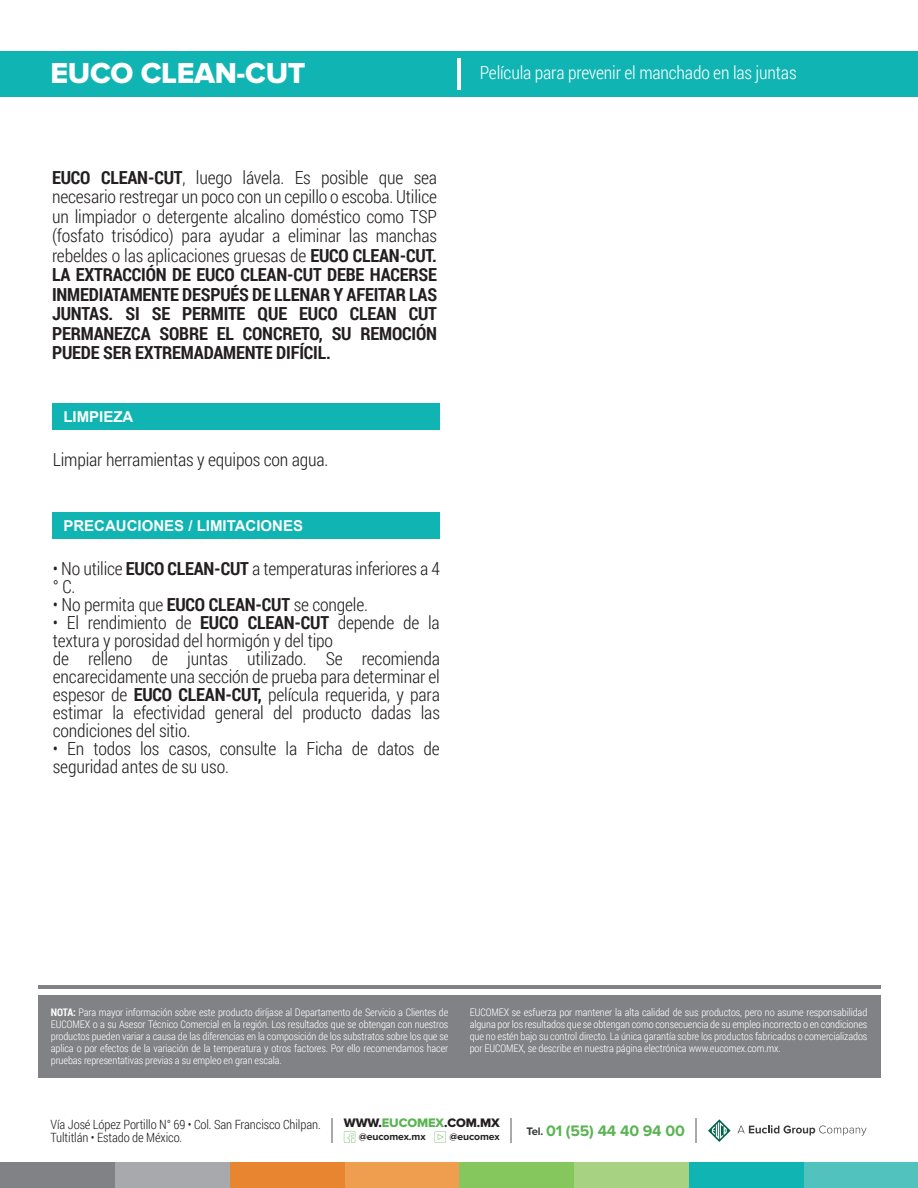
<style>
.page{position:relative;width:918px;height:1188px;background:#fff}
.page>*{position:absolute;margin:0;border:0;box-sizing:border-box;transform-origin:0 0}
.t1{font:30px "Proxima Nova Extrabld";letter-spacing:-.01em;color:#fff}
.t2{font:300 18px/19.5px "Roboto Condensed";letter-spacing:-.01em;color:#231f20}
.t3{font:300 18px "Roboto Condensed";letter-spacing:-.01em;color:#fff}
.t4{font:700 15.75px "Proxima Nova";letter-spacing:-.01em;color:#5ab453}
.t5{font:700 15px "Arial";color:#fff}
.t6{font:300 12.75px/12.8px "Roboto Condensed";letter-spacing:-.01em;color:#231f20}
.t7{font:12.75px "Proxima Nova Extrabld";letter-spacing:-.01em;color:#231f20}
.t8{font:300 10.5px/12px "Roboto Condensed";letter-spacing:-.01em;color:#fff;text-align:justify}
.t9{font:700 10.35px "Proxima Nova A";letter-spacing:-.01em;color:#231f20}
.s1{font-weight:700}
.s2{color:#5ab453}
.s3{font-size:11.25px;color:#333739}
</style>
<div class="page">
<div style="left:0;top:51px;width:918px;height:45px;background:#10b5b3"></div>
<div style="left:38px;top:995px;width:843px;height:82px;background:#808285"></div>
<hr style="left:38px;top:985px;width:843px;height:3px;background:#808285">
<div style="left:53px;top:403px;width:387px;height:27px;background:#10b5b3"></div>
<div style="left:53px;top:512px;width:387px;height:27px;background:#10b5b3"></div>
<div style="left:804px;top:1162px;width:114px;height:26px;background:#52c2bf"></div>
<div style="left:689px;top:1162px;width:115px;height:26px;background:#10b5b3"></div>
<div style="left:574px;top:1162px;width:115px;height:26px;background:#a6d281"></div>
<div style="left:459px;top:1162px;width:115px;height:26px;background:#85c65d"></div>
<div style="left:345px;top:1162px;width:114px;height:26px;background:#ee9e4e"></div>
<div style="left:230px;top:1162px;width:115px;height:26px;background:#e88530"></div>
<div style="left:115px;top:1162px;width:115px;height:26px;background:#a8a9ad"></div>
<div style="left:0;top:1162px;width:115px;height:26px;background:#808285"></div>
<hr style="left:457px;top:58px;width:4px;height:31px;background:#fff">
<svg style="left:708px;top:1119px;width:23px;height:23px"></svg>
<svg style="left:738px;top:1125px;width:129px;height:11px"></svg>
<svg style="left:435px;top:1131px;width:11px;height:12px"></svg>
<svg style="left:344px;top:1131px;width:11px;height:12px"></svg>
<svg style="left:696px;top:1118px;width:1px;height:25px"></svg>
<svg style="left:511px;top:1118px;width:1px;height:25px"></svg>
<hr style="left:331px;top:1118px;width:2px;height:25px;background:#a8a9ad">
<h1 class="t1" style="left:51px;top:56px;width:257px">EUCO CLEAN-CUT</h1>
<p class="t3" style="left:480px;top:60px;width:318px">Película para prevenir el manchado en las juntas</p>
<p class="t2" style="left:52px;top:167px;width:387px;text-align:justify"><span class="s1">EUCO CLEAN-CUT</span>, luego lávela. Es posible que sea necesario restregar un poco con un cepillo o escoba. Utilice un limpiador o detergente alcalino doméstico como TSP (fosfato trisódico) para ayudar a eliminar las manchas rebeldes o las aplicaciones gruesas de <span class="s1">EUCO CLEAN-CUT.<br>LA EXTRACCIÓN DE EUCO CLEAN-CUT DEBE HACERSE INMEDIATAMENTE DESPUÉS DE LLENAR Y AFEITAR LAS JUNTAS. SI SE PERMITE QUE EUCO CLEAN CUT PERMANEZCA SOBRE EL CONCRETO, SU REMOCIÓN PUEDE SER EXTREMADAMENTE DIFÍCIL.</span></p>
<p class="t5" style="left:63px;top:406px;width:72px">LIMPIEZA</p>
<p class="t2" style="left:53px;top:449px;width:277px">Limpiar herramientas y equipos con agua.</p>
<p class="t5" style="left:63px;top:515px;width:241px">PRECAUCIONES / LIMITACIONES</p>
<p class="t2" style="left:53px;top:559px;width:388px;line-height:18px">• No utilice <span class="s1">EUCO CLEAN-CUT</span> a temperaturas inferiores a 4 ° C.</p>
<p class="t2" style="left:53px;top:594px;width:317px">• No permita que <span class="s1">EUCO CLEAN-CUT</span> se congele.</p>
<p class="t2" style="left:53px;top:613px;width:389px;line-height:18px">• El rendimiento de <span class="s1">EUCO CLEAN-CUT</span> depende de la textura y porosidad del hormigón y del tipo<br>de relleno de juntas utilizado. Se recomienda encarecidamente una sección de prueba para determinar el espesor de <span class="s1">EUCO CLEAN-CUT,</span> película requerida, y para estimar la efectividad general del producto dadas las condiciones del sitio.</p>
<p class="t2" style="left:53px;top:739px;width:388px;line-height:18px">• En todos los casos, consulte la Ficha de datos de seguridad antes de su uso.</p>
<p class="t8" style="left:51px;top:1006px;width:399px"><span class="s1">NOTA:</span> Para mayor información sobre este producto diríjase al Departamento de Servicio a Clientes de EUCOMEX o a su Asesor Técnico Comercial en la región. Los resultados que se obtengan con nuestros productos pueden variar a causa de las diferencias en la composición de los substratos sobre los que se aplica o por efectos de la variación de la temperatura y otros factores. Por ello recomendamos hacer pruebas representativas previas a su empleo en gran escala.</p>
<p class="t8" style="left:470px;top:1006px;width:399px">EUCOMEX se esfuerza por mantener la alta calidad de sus productos, pero no asume responsabilidad alguna por los resultados que se obtengan como consecuencia de su empleo incorrecto o en condiciones que no estén bajo su control directo. La única garantía sobre los productos fabricados o comercializados por EUCOMEX, se describe en nuestra página electrónica www.eucomex.com.mx.</p>
<p class="t7" style="left:344px;top:1115px;width:157px">WWW.<span class="s2">EUCOMEX</span>.COM.MX</p>
<p class="t9" style="left:359px;top:1131px;width:68px">@eucomex.mx</p>
<p class="t9" style="left:449px;top:1131px;width:52px">@eucomex</p>
<p class="t6" style="left:51px;top:1118px;width:272px">Vía José López Portillo N° 69 • Col. San Francisco Chilpan.<br>Tultitlán • Estado de México.</p>
<p class="t4" style="left:526px;top:1122px;width:160px"><span class="s3">Tel.</span> 01 (55) 44 40 94 00</p>
</div>
